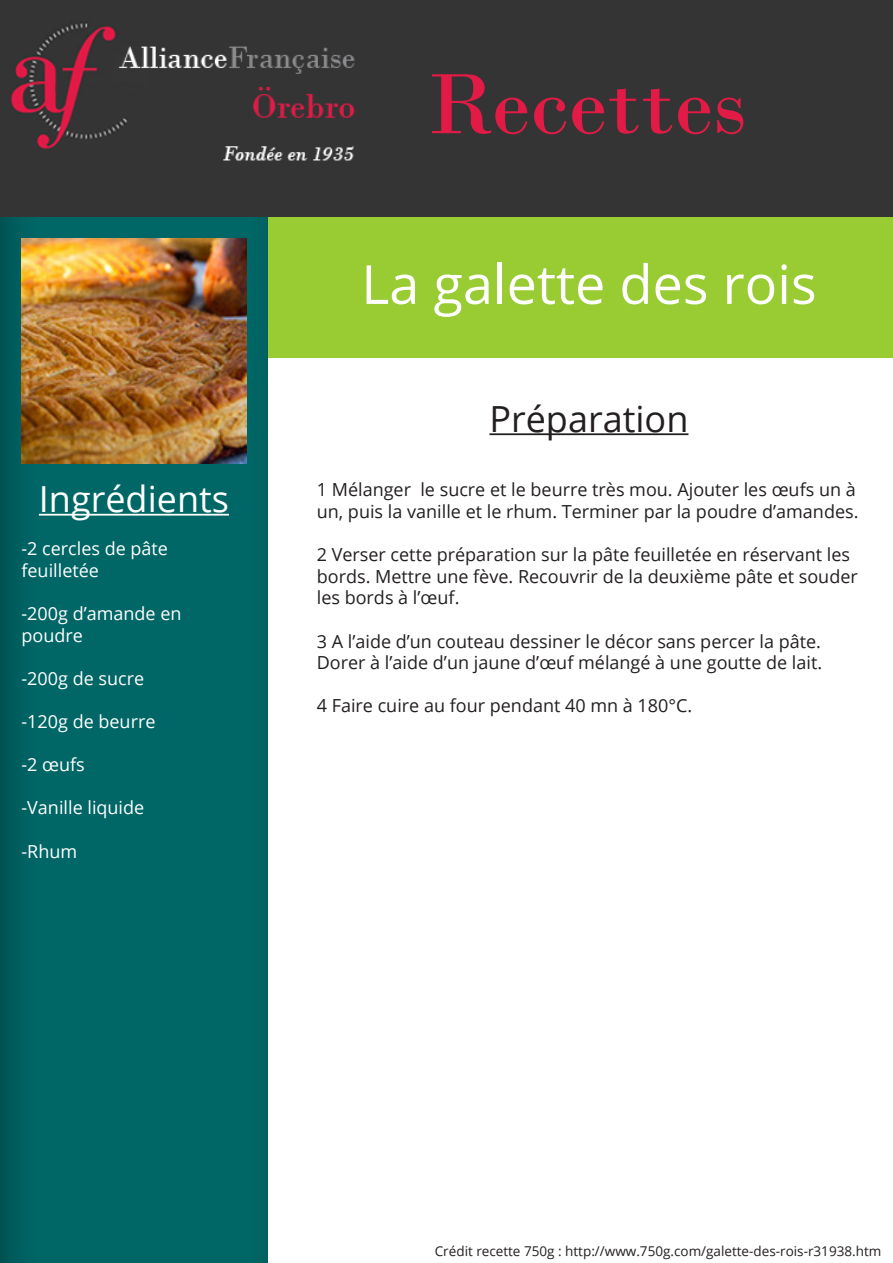
<style>
.page{position:relative;width:893px;height:1263px;background:#fff}
.page>*{position:absolute;margin:0;border:0;box-sizing:border-box;transform-origin:0 0}
.t1{font:90px "Bodoni";color:#e21b46}
.t2{font:54px "Open Sans";color:#fff}
.t3{font:36px "Open Sans";color:#fff}
.t4{font:36px "Open Sans";color:#231f20}
.t5{font:18px/21.6px "Open Sans";color:#231f20}
.t6{font:18px/21.6px "Open Sans";color:#fff}
.t7{font:13.5px "Open Sans";color:#231f20}
</style>
<div class="page">
<div style="left:268px;top:217px;width:625px;height:140px;background:#9c3"></div>
<div style="left:0;top:0;width:268px;height:1263px;background:#231f20;opacity:.3"></div>
<div style="left:0;top:0;width:893px;height:217px;background:#343434"></div>
<img style="left:10px;top:23px;width:345px;height:138px">
<hr style="left:39px;top:514px;width:190px;height:2px;background:#fff">
<hr style="left:489px;top:433px;width:199px;height:2px;background:#231f20">
<img style="left:21px;top:238px;width:225px;height:225px">
<p class="t3" style="left:39px;top:474px;width:192px">Ingrédients</p>
<p class="t6" style="left:21px;top:537px;width:148px">-2 cercles de pâte</p>
<p class="t6" style="left:21px;top:559px;width:79px">feuilletée</p>
<p class="t6" style="left:21px;top:602px;width:162px">-200g d’amande en poudre</p>
<p class="t6" style="left:21px;top:667px;width:124px">-200g de sucre</p>
<p class="t6" style="left:21px;top:710px;width:136px">-120g de beurre</p>
<p class="t6" style="left:21px;top:753px;width:65px">-2 œufs</p>
<p class="t6" style="left:21px;top:797px;width:124px">-Vanille liquide</p>
<p class="t6" style="left:21px;top:840px;width:57px">-Rhum</p>
<p class="t1" style="left:426px;top:51px;width:322px">Recettes</p>
<p class="t2" style="left:361px;top:247px;width:457px">La galette des rois</p>
<p class="t4" style="left:489px;top:394px;width:201px">Préparation</p>
<p class="t5" style="left:317px;top:478px;width:543px">1 Mélanger le sucre et le beurre très mou. Ajouter les œufs un à un, puis la vanille et le rhum. Terminer par la poudre d’amandes.</p>
<p class="t5" style="left:317px;top:543px;width:542px">2 Verser cette préparation sur la pâte feuilletée en réservant les bords. Mettre une fève. Recouvrir de la deuxième pâte et souder les bords à l’œuf.</p>
<p class="t5" style="left:317px;top:630px;width:507px">3 A l’aide d’un couteau dessiner le décor sans percer la pâte.<br>Dorer à l’aide d’un jaune d’œuf mélangé à une goutte de lait.</p>
<p class="t5" style="left:317px;top:694px;width:377px">4 Faire cuire au four pendant 40 mn à 180°C.</p>
<p class="t7" style="left:435px;top:1242px;width:448px">Crédit recette 750g : http://www.750g.com/galette-des-rois-r31938.htm</p>
</div>
